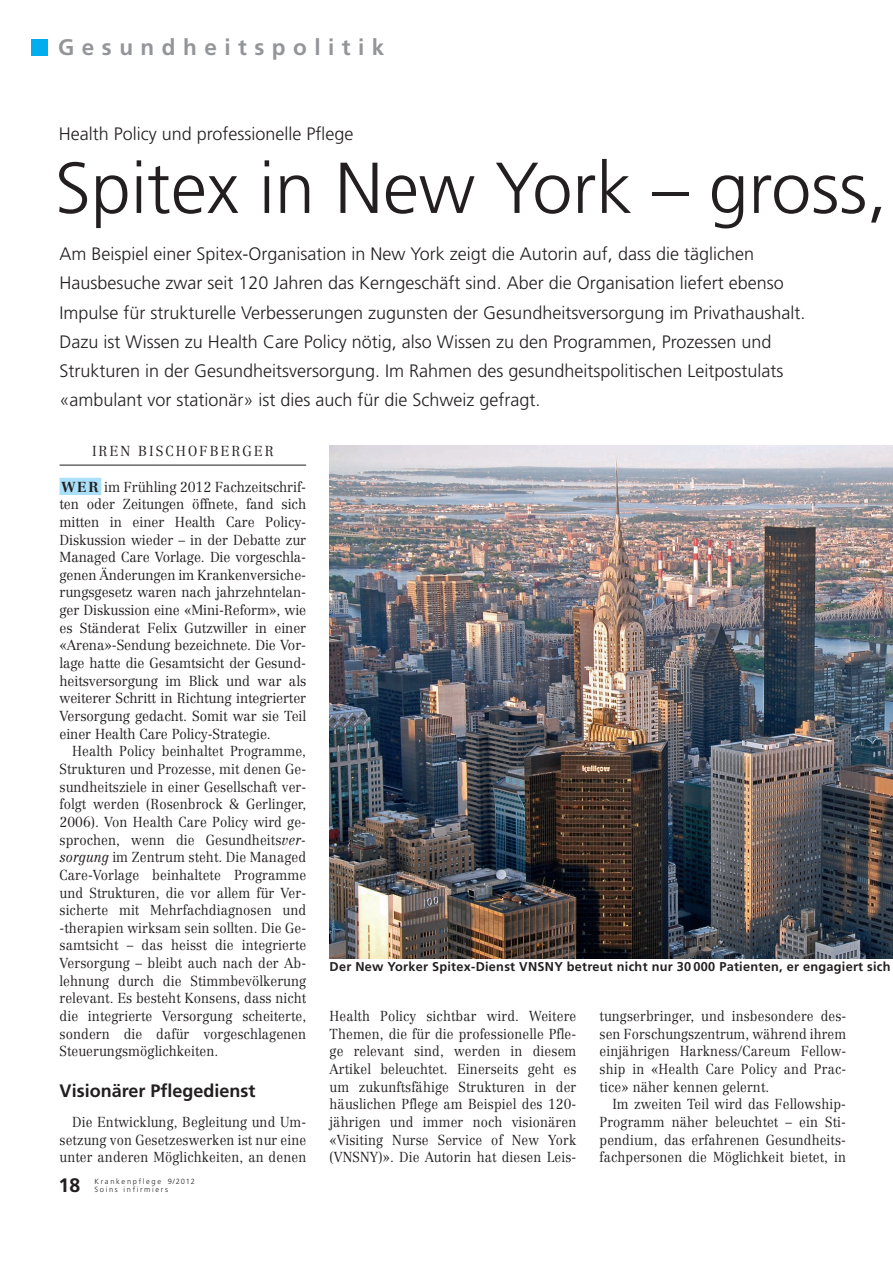
<style>
.page{position:relative;width:893px;height:1263px;background:#fff}
.page>*{position:absolute;margin:0;border:0;box-sizing:border-box;transform-origin:0 0}
.t1{font:300 72px "Frutiger";color:#231f20}
.t2{font:700 22.5px "Frutiger";letter-spacing:.335em;color:#939598}
.t3{font:700 19.5px "Frutiger";color:#231f20}
.t4{font:300 18px/29.2px "Frutiger";color:#231f20}
.t5{font:700 18px "Frutiger";color:#231f20}
.t6{font:300 14.25px/17.7px "Centennial";letter-spacing:.01em;color:#231f20;text-align:justify;scale:.91 1}
.t7{font:300 14.25px/17.7px "Centennial";letter-spacing:.01em;color:#231f20;text-align:justify;scale:.92 1}
.t8{font:300 14.25px/17.7px "Centennial";letter-spacing:.01em;color:#231f20;text-align:justify;scale:.94 1}
.t9{font:300 14.25px "Centennial";letter-spacing:.15em;color:#231f20;scale:.94 1}
.t10{font:700 12.75px "Frutiger";letter-spacing:.02em;color:#231f20}
.t11{font:300 7.5px/8.2px "Frutiger";letter-spacing:.22em;color:#231f20}
.s1{font-weight:700;color:#aae0f9}
.s2{font-style:italic}
</style>
<div class="page">
<hr style="left:60px;top:465px;width:246px;height:1px;background:#231f20">
<div style="left:60px;top:478px;width:41px;height:17px;background:#aae0f9"></div>
<div style="left:32px;top:39px;width:16px;height:16px;background:#00aeef"></div>
<img style="left:330px;top:446px;width:563px;height:512px">
<h2 class="t2" style="left:58px;top:38px;width:328px">Gesundheitspolitik</h2>
<p class="t4" style="left:59px;top:121px;width:296px">Health Policy und professionelle Pflege</p>
<h1 class="t1" style="left:55px;top:159px;width:834px">Spitex in New York – gross,</h1>
<p class="t4" style="left:60px;top:241px;width:747px">Am Beispiel einer Spitex-Organisation in New York zeigt die Autorin auf, dass die täglichen Hausbesuche zwar seit 120 Jahren das Kerngeschäft sind. Aber die Organisation liefert ebenso Impulse für strukturelle Verbesserungen zugunsten der Gesundheitsversorgung im Privathaushalt.<br>Dazu ist Wissen zu Health Care Policy nötig, also Wissen zu den Programmen, Prozessen und Strukturen in der Gesundheitsversorgung. Im Rahmen des gesundheitspolitischen Leitpostulats «ambulant vor stationär» ist dies auch für die Schweiz gefragt.</p>
<p class="t9" style="left:92px;top:446px;width:195px">IREN BISCHOFBERGER</p>
<p class="t8" style="left:60px;top:479px;width:264px"><span class="s1">WER</span> im Frühling 2012 Fachzeitschrif&shy;ten oder Zeitungen öffnete, fand sich mitten in einer Health Care Policy-Diskussion wieder – in der Debatte zur Managed Care Vorlage. Die vorgeschla&shy;genen Änderungen im Krankenversiche&shy;rungsgesetz waren nach jahrzehntelan&shy;ger Diskussion eine «Mini-Reform», wie es Ständerat Felix Gutzwiller in einer «Arena»-Sendung bezeichnete. Die Vor&shy;lage hatte die Gesamtsicht der Gesund&shy;heitsversorgung im Blick und war als weiterer Schritt in Richtung integrierter Versorgung gedacht. Somit war sie Teil einer Health Care Policy-Strategie.</p>
<p class="t7" style="left:60px;top:744px;width:270px;text-indent:13px">Health Policy beinhaltet Programme, Strukturen und Prozesse, mit denen Ge&shy;sundheitsziele in einer Gesellschaft ver&shy;folgt werden (Rosenbrock &amp; Gerlinger, 2006). Von Health Care Policy wird ge&shy;sprochen, wenn die Gesundheits<span class="s2">ver&shy;sorgung</span> im Zentrum steht. Die Managed Care-Vorlage beinhaltete Programme und Strukturen, die vor allem für Ver&shy;sicherte mit Mehrfachdiagnosen und -therapien wirksam sein sollten. Die Ge&shy;samtsicht – das heisst die integrierte Versorgung – bleibt auch nach der Ab&shy;lehnung durch die Stimmbevölkerung relevant. Es besteht Konsens, dass nicht die integrierte Versorgung scheiterte, sondern die dafür vorgeschlagenen Steuerungsmöglichkeiten.</p>
<p class="t5" style="left:60px;top:1084px;width:197px">Visionärer Pflegedienst</p>
<p class="t6" style="left:60px;top:1114px;width:273px;text-indent:13px">Die Entwicklung, Begleitung und Um&shy;setzung von Gesetzeswerken ist nur eine unter anderen Möglichkeiten, an denen</p>
<h3 class="t3" style="left:59px;top:1178px;width:23px">18</h3>
<p class="t11" style="left:95px;top:1178px;width:102px">Krankenpflege 9/2012<br>Soins infirmiers</p>
<p class="t10" style="left:330px;top:961px;width:563px">Der New Yorker Spitex-Dienst VNSNY betreut nicht nur 30 000 Patienten, er engagiert sich</p>
<p class="t6" style="left:330px;top:1008px;width:273px">Health Policy sichtbar wird. Weitere Themen, die für die professionelle Pfle&shy;ge relevant sind, werden in diesem Artikel beleuchtet. Einerseits geht es um zukunftsfähige Strukturen in der häuslichen Pflege am Beispiel des 120- jährigen und immer noch visionären «Visiting Nurse Service of New York (VNSNY)». Die Autorin hat diesen Leis-</p>
<p class="t6" style="left:600px;top:1008px;width:273px">tungserbringer, und insbesondere des&shy;sen Forschungszentrum, während ihrem einjährigen Harkness/Careum Fellow&shy;ship in «Health Care Policy and Prac&shy;tice» näher kennen gelernt.</p>
<p class="t6" style="left:600px;top:1097px;width:272px;text-indent:13px">Im zweiten Teil wird das Fellowship-Programm näher beleuchtet – ein Sti&shy;pendium, das erfahrenen Gesundheits&shy;fachpersonen die Möglichkeit bietet, in</p>
</div>
